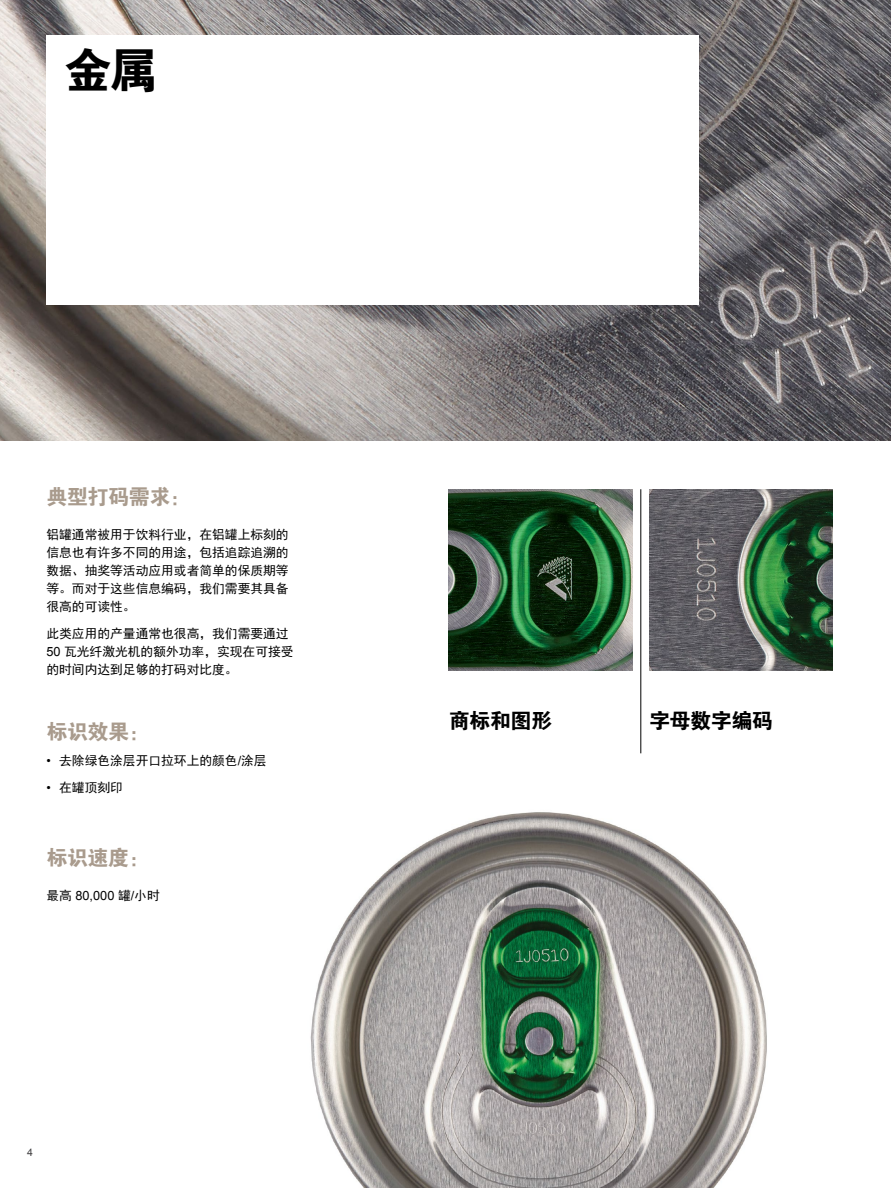
<style>
.page{position:relative;width:891px;height:1188px;background:#fff}
.page>*{position:absolute;margin:0;border:0;box-sizing:border-box;transform-origin:0 0}
.t1{font:48px "FZDHTJW GB1 0";color:#000}
.t2{font:21px "FZDHTJW GB1 0";letter-spacing:-.02em;color:#a99b8d}
.t3{font:21px "FZDHTJW GB1 0";letter-spacing:-.02em;color:#000}
.t4{font:12.75px/18px "Sim Hei";color:#000;text-align:justify}
.t5{font:12.75px "Arial";color:#000}
.t6{font:10.5px "Arial";color:#414042}
.s1{font-family:"Arial"}
.s2{font-family:"Sim Hei"}
</style>
<div class="page">
<img style="left:0;top:0;width:891px;height:441px">
<div style="left:46px;top:36px;width:653px;height:269px;background:#fff"></div>
<img style="left:449px;top:489px;width:183px;height:181px">
<img style="left:649px;top:489px;width:184px;height:181px">
<img style="left:310px;top:812px;width:457px;height:376px">
<hr style="left:640px;top:489px;width:1px;height:264px;background:#000">
<h1 class="t1" style="left:64px;top:44px;width:95px">金属</h1>
<h2 class="t2" style="left:46px;top:485px;width:146px">典型打码需求：</h2>
<p class="t4" style="left:46px;top:526px;width:244px">铝罐通常被用于饮料行业，在铝罐上标刻的信息也有许多不同的用途，包括追踪追溯的数据、抽奖等活动应用或者简单的保质期等等。而对于这些信息编码，我们需要其具备很高的可读性。</p>
<p class="t4" style="left:46px;top:624px;width:249px;text-align:left">此类应用的产量通常也很高，我们需要通过<br><span class="s1">50</span> 瓦光纤激光机的额外功率，实现在可接受的时间内达到足够的打码对比度。</p>
<h2 class="t2" style="left:46px;top:720px;width:105px">标识效果：</h2>
<p class="t4" style="left:46px;top:752px;width:222px"><span class="s1">•</span> 去除绿色涂层开口拉环上的颜色<span class="s1">/</span>涂层</p>
<p class="t4" style="left:46px;top:778px;width:78px"><span class="s1">•</span> 在罐顶刻印</p>
<h2 class="t2" style="left:46px;top:847px;width:105px">标识速度：</h2>
<p class="t5" style="left:46px;top:887px;width:115px"><span class="s2">最高</span> 80,000 <span class="s2">罐</span>/<span class="s2">小时</span></p>
<p class="t6" style="left:27px;top:1145px;width:7px">4</p>
<h2 class="t3" style="left:449px;top:709px;width:105px">商标和图形</h2>
<h2 class="t3" style="left:649px;top:709px;width:125px">字母数字编码</h2>
</div>
